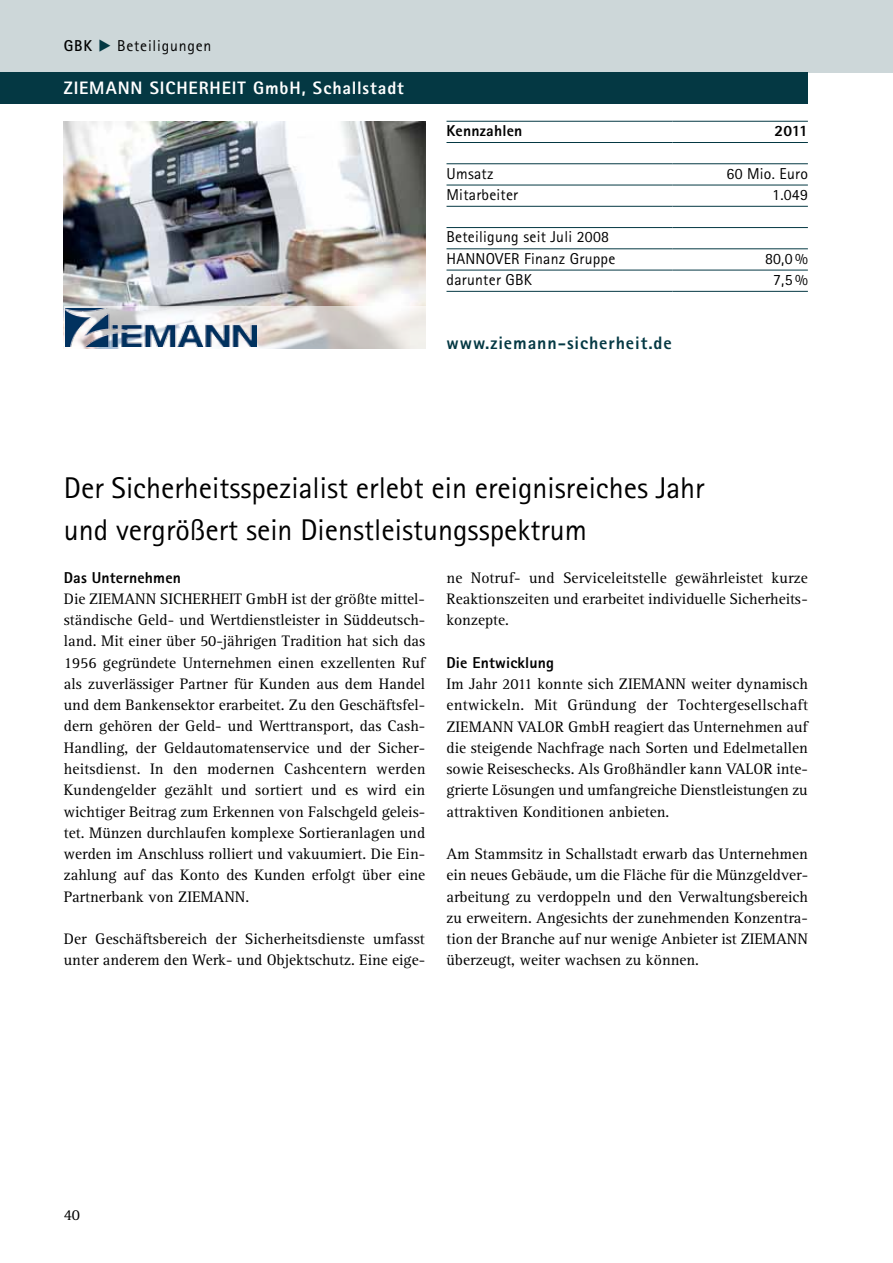
<style>
.page{position:relative;width:893px;height:1263px;background:#fff}
.page>*{position:absolute;margin:0;border:0;box-sizing:border-box;transform-origin:0 0}
.t1{font:30px/42.5px "Rotis Sans Serif";color:#000}
.t2{font:800 18px "Rotis Sans Serif";letter-spacing:.05em;color:#fff}
.t3{font:800 18px "Rotis Sans Serif";letter-spacing:.05em;color:#043843}
.t4{font:15.75px/21.3px "Rotis Serif";color:#000;text-align:justify}
.t5{font:15.75px/21.3px "Rotis Sans Serif";letter-spacing:.015em;color:#000}
.t6{font:800 15.75px "Rotis Sans Serif";letter-spacing:.01em;color:#000}
.t7{font:15.75px "Rotis Sans Serif";letter-spacing:.05em;color:#000}
.s1{font-weight:700}
.s2{font-family:"European Pi Three";color:#043843}
</style>
<div class="page">
<div style="left:0;top:0;width:893px;height:72px;background:#cdd7d9"></div>
<div style="left:0;top:72px;width:808px;height:32px;background:#043843"></div>
<hr style="left:892px;top:0;width:1px;height:1263px;background:#cdd7d9">
<img style="left:64px;top:121px;width:361px;height:185px">
<svg style="left:64px;top:306px;width:361px;height:43px"></svg>
<hr style="left:446px;top:121px;width:227px;height:1px;background:#043843">
<hr style="left:673px;top:121px;width:135px;height:1px;background:#043843">
<hr style="left:446px;top:142px;width:227px;height:1px;background:#043843">
<hr style="left:673px;top:142px;width:135px;height:1px;background:#043843">
<hr style="left:446px;top:163px;width:227px;height:1px;background:#043843">
<hr style="left:673px;top:163px;width:135px;height:1px;background:#043843">
<hr style="left:446px;top:185px;width:227px;height:1px;background:#043843">
<hr style="left:673px;top:185px;width:135px;height:1px;background:#043843">
<hr style="left:446px;top:206px;width:227px;height:1px;background:#043843">
<hr style="left:673px;top:206px;width:135px;height:1px;background:#043843">
<hr style="left:446px;top:227px;width:227px;height:1px;background:#043843">
<hr style="left:673px;top:227px;width:135px;height:1px;background:#043843">
<hr style="left:446px;top:248px;width:227px;height:1px;background:#043843">
<hr style="left:673px;top:248px;width:135px;height:1px;background:#043843">
<hr style="left:446px;top:270px;width:227px;height:1px;background:#043843">
<hr style="left:673px;top:270px;width:135px;height:1px;background:#043843">
<hr style="left:446px;top:291px;width:227px;height:1px;background:#043843">
<hr style="left:673px;top:291px;width:135px;height:1px;background:#043843">
<img style="left:65px;top:308px;width:192px;height:38px">
<hr style="left:892px;top:72px;width:1px;height:32px;background:#043843">
<p class="t7" style="left:64px;top:36px;width:149px"><span class="s1">GBK</span> <span class="s2">E</span> Beteiligungen</p>
<p class="t2" style="left:64px;top:76px;width:22px">Ziemann</p>
<p class="t2" style="left:150px;top:76px;width:21px">Sicherheit</p>
<p class="t2" style="left:253px;top:76px;width:152px">GmbH, Schallstadt</p>
<p class="t6" style="left:446px;top:121px;width:77px">Kennzahlen</p>
<p class="t6" style="left:774px;top:121px;width:35px">2011</p>
<p class="t5" style="left:446px;top:163px;width:48px">Umsatz</p>
<p class="t5" style="left:727px;top:163px;width:83px">60 Mio. Euro</p>
<p class="t5" style="left:446px;top:184px;width:73px">Mitarbeiter</p>
<p class="t5" style="left:772px;top:184px;width:37px">1.049</p>
<p class="t5" style="left:446px;top:226px;width:170px">Beteiligung seit Juli 2008<br>HANNOVER Finanz Gruppe</p>
<p class="t5" style="left:765px;top:248px;width:44px">80,0 %</p>
<p class="t5" style="left:446px;top:269px;width:87px">darunter GBK</p>
<p class="t5" style="left:773px;top:269px;width:36px">7,5 %</p>
<p class="t3" style="left:447px;top:331px;width:227px">www.ziemann-sicherheit.de</p>
<h1 class="t1" style="left:64px;top:466px;width:642px">Der Sicherheitsspezialist erlebt ein ereignisreiches Jahr und vergrößert sein Dienstleistungsspektrum</h1>
<p class="t6" style="left:64px;top:567px;width:119px">Das Unternehmen</p>
<p class="t4" style="left:64px;top:588px;width:363px">Die ZIEMANN SICHERHEIT GmbH ist der größte mittel&shy;ständische Geld- und Wertdienstleister in Süddeutsch&shy;land. Mit einer über 50-jährigen Tradition hat sich das 1956 gegründete Unternehmen einen exzellenten Ruf als zuverlässiger Partner für Kunden aus dem Handel und dem Bankensektor erarbeitet. Zu den Geschäftsfel&shy;dern gehören der Geld- und Werttransport, das Cash-Handling, der Geldautomatenservice und der Sicher&shy;heitsdienst. In den modernen Cashcentern werden Kundengelder gezählt und sortiert und es wird ein wichtiger Beitrag zum Erkennen von Falschgeld geleis&shy;tet. Münzen durchlaufen komplexe Sortieranlagen und werden im Anschluss rolliert und vakuumiert. Die Ein&shy;zahlung auf das Konto des Kunden erfolgt über eine Partnerbank von ZIEMANN.</p>
<p class="t4" style="left:64px;top:929px;width:363px">Der Geschäftsbereich der Sicherheitsdienste umfasst unter anderem den Werk- und Objektschutz. Eine eige-</p>
<p class="t4" style="left:446px;top:567px;width:363px">ne Notruf- und Serviceleitstelle gewährleistet kurze Reaktionszeiten und erarbeitet individuelle Sicherheits&shy;konzepte.</p>
<p class="t6" style="left:446px;top:652px;width:109px">Die Entwicklung</p>
<p class="t4" style="left:446px;top:673px;width:363px">Im Jahr 2011 konnte sich ZIEMANN weiter dynamisch entwickeln. Mit Gründung der Tochtergesellschaft ZIEMANN VALOR GmbH reagiert das Unternehmen auf die steigende Nachfrage nach Sorten und Edelmetallen sowie Reiseschecks. Als Großhändler kann VALOR inte&shy;grierte Lösungen und umfangreiche Dienstleistungen zu attraktiven Konditionen anbieten.</p>
<p class="t4" style="left:446px;top:844px;width:363px">Am Stammsitz in Schallstadt erwarb das Unternehmen ein neues Gebäude, um die Fläche für die Münzgeldver&shy;arbeitung zu verdoppeln und den Verwaltungsbereich zu erweitern. Angesichts der zunehmenden Konzentra&shy;tion der Branche auf nur wenige Anbieter ist ZIEMANN überzeugt, weiter wachsen zu können.</p>
<p class="t4" style="left:64px;top:1205px;width:18px">40</p>
</div>
